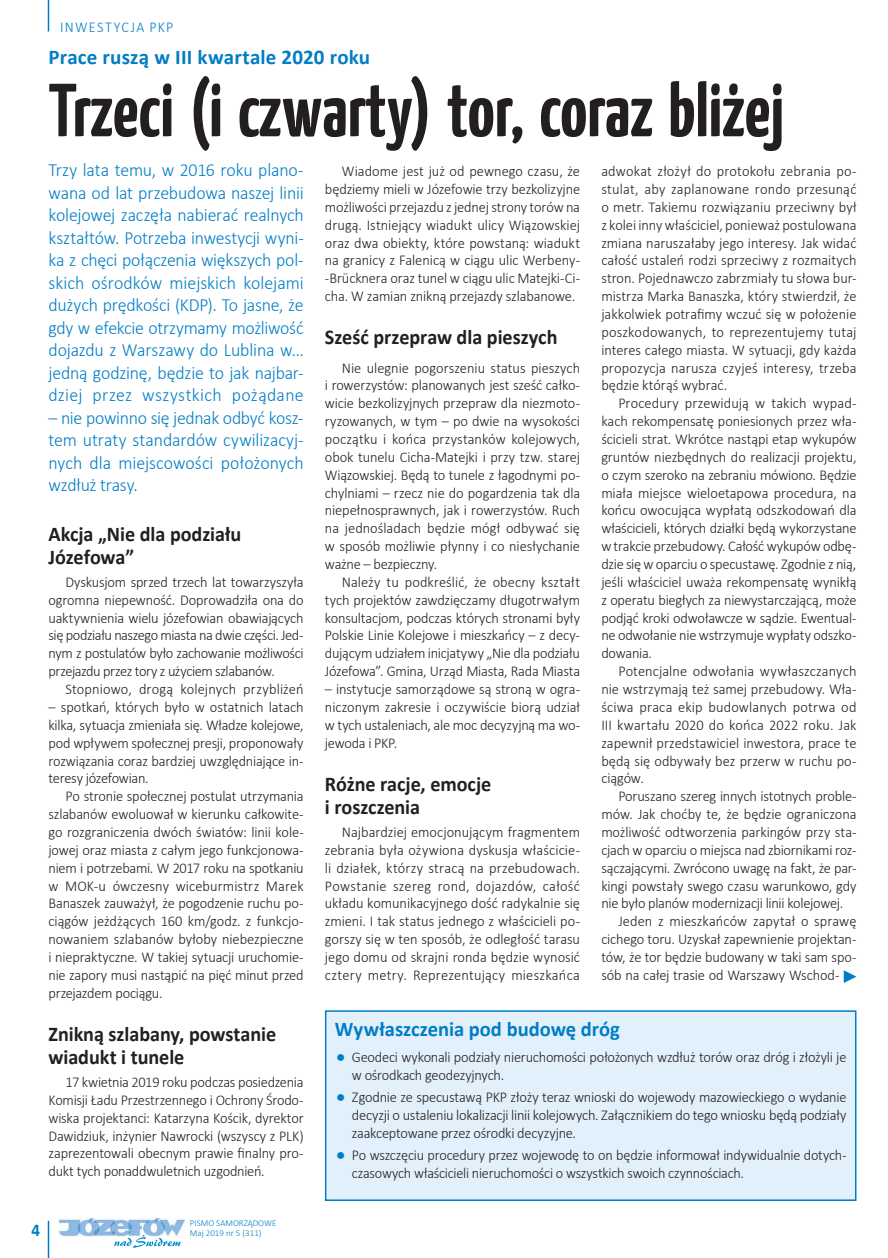
<style>
.page{position:relative;width:888px;height:1258px;background:#fff}
.page>*{position:absolute;margin:0;border:0;box-sizing:border-box;transform-origin:0 0}
.t1{font:700 75px "Yanone Kaffeesatz";color:#231f20}
.t2{font:700 21px/23.4px "Calibri";color:#231f20;scale:.96 1}
.t3{font:700 21px "Calibri";letter-spacing:.005em;color:#007dc5}
.t4{font:300 18.6px/22.5px "Calibri";color:#007dc5;text-align:justify;scale:.96 1}
.t5{font:700 18px "Calibri";color:#007dc5;scale:.94 1}
.t6{font:300 15px/17.9px "Calibri";letter-spacing:-.015em;color:#231f20;text-align:justify;scale:.96 1}
.t7{font:300 15px/17.9px "Calibri";letter-spacing:-.015em;color:#231f20;scale:.95 1}
.t8{font:300 15px "Calibri";letter-spacing:.01em;color:#231f20;scale:.96 1}
.t9{font:300 15px "Calibri";letter-spacing:.005em;color:#231f20;scale:.96 1}
.t10{font:300 15px "Calibri";letter-spacing:.085em;color:#007dc5;scale:.94 1}
.t11{font:300 9px/9.4px "Calibri";color:#007dc5}
.s1{font-size:24px;color:#007dc5}
</style>
<div class="page">
<img style="left:58px;top:1218px;width:127px;height:18px">
<svg style="left:114px;top:1235px;width:66px;height:13px"></svg>
<hr style="left:48px;top:1221px;width:1px;height:37px;background:#007dc5">
<hr style="left:48px;top:0;width:1px;height:32px;background:#007dc5">
<div style="left:326px;top:1011px;width:530px;height:189px;background:#e1f0fb"></div>
<div style="left:325px;top:1010px;width:531px;height:191px;border:2px solid #007dc5"></div>
<svg style="left:844px;top:970px;width:12px;height:13px"></svg>
<p class="t10" style="left:60px;top:20px;width:122px">INWESTYCJA PKP</p>
<h2 class="t3" style="left:49px;top:49px;width:323px">Prace ruszą w III kwartale 2020 roku</h2>
<h1 class="t1" style="left:49px;top:74px;width:737px">Trzeci (i czwarty) tor, coraz bliżej</h1>
<p class="t4" style="left:49px;top:160px;width:267px">Trzy lata temu, w 2016 roku plano&shy;wana od lat przebudowa naszej linii kolejowej zaczęła nabierać realnych kształtów. Potrzeba inwestycji wyni&shy;ka z chęci połączenia większych pol&shy;skich ośrodków miejskich kolejami dużych prędkości (KDP). To jasne, że gdy w efekcie otrzymamy możliwość dojazdu z Warszawy do Lublina w… jedną godzinę, będzie to jak najbar&shy;dziej przez wszystkich pożądane</p>
<p class="t4" style="left:49px;top:408px;width:267px">– nie powinno się jednak odbyć kosz&shy;tem utraty standardów cywilizacyj&shy;nych dla miejscowości położonych wzdłuż trasy.</p>
<h2 class="t2" style="left:49px;top:524px;width:202px">Akcja „Nie dla podziału<br>Józefowa”</h2>
<p class="t6" style="left:49px;top:574px;width:267px;text-indent:17px">Dyskusjom sprzed trzech lat towarzyszyła ogromna niepewność. Doprowadziła ona do uaktywnienia wielu józefowian obawiających się podziału naszego miasta na dwie części. Jed&shy;nym z postulatów było zachowanie możliwości przejazdu przez tory z użyciem szlabanów.</p>
<p class="t8" style="left:66px;top:683px;width:250px">Stopniowo, drogą kolejnych przybliżeń</p>
<p class="t6" style="left:49px;top:699px;width:267px">– spotkań, których było w ostatnich latach kilka, sytuacja zmieniała się. Władze kolejowe, pod wpływem społecznej presji, proponowały rozwiązania coraz bardziej uwzględniające in&shy;teresy józefowian.</p>
<p class="t6" style="left:49px;top:788px;width:267px;text-indent:17px">Po stronie społecznej postulat utrzymania szlabanów ewoluował w kierunku całkowite&shy;go rozgraniczenia dwóch światów: linii kole&shy;jowej oraz miasta z całym jego funkcjonowa&shy;niem i potrzebami. W 2017 roku na spotkaniu w MOK-u ówczesny wiceburmistrz Marek Banaszek zauważył, że pogodzenie ruchu po&shy;ciągów jeżdżących 160 km/godz. z funkcjo&shy;nowaniem szlabanów byłoby niebezpieczne i niepraktyczne. W takiej sytuacji uruchomie&shy;nie zapory musi nastąpić na pięć minut przed przejazdem pociągu.</p>
<h2 class="t2" style="left:49px;top:1024px;width:239px">Znikną szlabany, powstanie wiadukt i tunele</h2>
<p class="t6" style="left:49px;top:1074px;width:267px;text-indent:17px">17 kwietnia 2019 roku podczas posiedzenia Komisji Ładu Przestrzennego i Ochrony Środo&shy;wiska projektanci: Katarzyna Kościk, dyrektor Dawidziuk, inżynier Nawrocki (wszyscy z PLK) zaprezentowali obecnym prawie finalny pro&shy;dukt tych ponaddwuletnich uzgodnień.</p>
<p class="t5" style="left:31px;top:1222px;width:11px">4</p>
<p class="t11" style="left:190px;top:1219px;width:88px">PISMO SAMORZĄDOWE<br>Maj 2019 nr 5 (311)</p>
<p class="t6" style="left:325px;top:163px;width:267px;text-indent:17px">Wiadome jest już od pewnego czasu, że będziemy mieli w Józefowie trzy bezkolizyjne możliwości przejazdu z jednej strony torów na drugą. Istniejący wiadukt ulicy Wiązowskiej oraz dwa obiekty, które powstaną: wiadukt na granicy z Falenicą w ciągu ulic Werbeny--Brücknera oraz tunel w ciągu ulic Matejki-Ci&shy;cha. W zamian znikną przejazdy szlabanowe.</p>
<h2 class="t2" style="left:325px;top:327px;width:244px">Sześć przepraw dla pieszych</h2>
<p class="t6" style="left:325px;top:360px;width:267px;text-indent:17px">Nie ulegnie pogorszeniu status pieszych i rowerzystów: planowanych jest sześć całko&shy;wicie bezkolizyjnych przepraw dla niezmoto&shy;ryzowanych, w tym – po dwie na wysokości początku i końca przystanków kolejowych, obok tunelu Cicha-Matejki i przy tzw. starej Wiązowskiej. Będą to tunele z łagodnymi po&shy;chylniami – rzecz nie do pogardzenia tak dla niepełnosprawnych, jak i rowerzystów. Ruch na jednośladach będzie mógł odbywać się w sposób możliwie płynny i co niesłychanie ważne – bezpieczny.</p>
<p class="t6" style="left:325px;top:574px;width:267px;text-indent:17px">Należy tu podkreślić, że obecny kształt tych projektów zawdzięczamy długotrwałym konsultacjom, podczas których stronami były Polskie Linie Kolejowe i mieszkańcy – z decy&shy;dującym udziałem inicjatywy „Nie dla podziału Józefowa”. Gmina, Urząd Miasta, Rada Miasta</p>
<p class="t6" style="left:325px;top:681px;width:267px">– instytucje samorządowe są stroną w ogra&shy;niczonym zakresie i oczywiście biorą udział w tych ustaleniach, ale moc decyzyjną ma wo&shy;jewoda i PKP.</p>
<h2 class="t2" style="left:325px;top:774px;width:175px">Różne racje, emocje i roszczenia</h2>
<p class="t6" style="left:325px;top:824px;width:267px;text-indent:17px">Najbardziej emocjonującym fragmentem zebrania była ożywiona dyskusja właścicie&shy;li działek, którzy stracą na przebudowach.<br>Powstanie szereg rond, dojazdów, całość układu komunikacyjnego dość radykalnie się zmieni. I tak status jednego z właścicieli po&shy;gorszy się w ten sposób, że odległość tarasu jego domu od skrajni ronda będzie wynosić cztery metry. Reprezentujący mieszkańca</p>
<p class="t6" style="left:601px;top:163px;width:267px">adwokat złożył do protokołu zebrania po&shy;stulat, aby zaplanowane rondo przesunąć o metr. Takiemu rozwiązaniu przeciwny był z kolei inny właściciel, ponieważ postulowana zmiana naruszałaby jego interesy. Jak widać całość ustaleń rodzi sprzeciwy z rozmaitych stron. Pojednawczo zabrzmiały tu słowa bur&shy;mistrza Marka Banaszka, który stwierdził, że jakkolwiek potrafimy wczuć się w położenie poszkodowanych, to reprezentujemy tutaj interes całego miasta. W sytuacji, gdy każda propozycja narusza czyjeś interesy, trzeba będzie którąś wybrać.</p>
<p class="t6" style="left:601px;top:396px;width:267px;text-indent:17px">Procedury przewidują w takich wypad&shy;kach rekompensatę poniesionych przez wła&shy;ścicieli strat. Wkrótce nastąpi etap wykupów gruntów niezbędnych do realizacji projektu, o czym szeroko na zebraniu mówiono. Będzie miała miejsce wieloetapowa procedura, na końcu owocująca wypłatą odszkodowań dla właścicieli, których działki będą wykorzystane w trakcie przebudowy. Całość wykupów odbę&shy;dzie się w oparciu o specustawę. Zgodnie z nią, jeśli właściciel uważa rekompensatę wynikłą z operatu biegłych za niewystarczającą, może podjąć kroki odwoławcze w sądzie. Ewentual&shy;ne odwołanie nie wstrzymuje wypłaty odszko&shy;dowania.</p>
<p class="t6" style="left:601px;top:663px;width:267px;text-indent:17px">Potencjalne odwołania wywłaszczanych nie wstrzymają też samej przebudowy. Wła&shy;ściwa praca ekip budowlanych potrwa od III kwartału 2020 do końca 2022 roku. Jak zapewnił przedstawiciel inwestora, prace te będą się odbywały bez przerw w ruchu po&shy;ciągów.</p>
<p class="t6" style="left:618px;top:788px;width:250px">Poruszano szereg innych istotnych proble-</p>
<p class="t6" style="left:601px;top:806px;width:267px">mów. Jak choćby te, że będzie ograniczona</p>
<p class="t6" style="left:601px;top:824px;width:267px">możliwość odtworzenia parkingów przy sta-</p>
<p class="t6" style="left:601px;top:842px;width:267px">cjach w oparciu o miejsca nad zbiornikami roz-</p>
<p class="t6" style="left:601px;top:860px;width:267px">sączającymi. Zwrócono uwagę na fakt, że par-</p>
<p class="t6" style="left:601px;top:878px;width:267px">kingi powstały swego czasu warunkowo, gdy</p>
<p class="t6" style="left:601px;top:896px;width:254px">nie było planów modernizacji linii kolejowej.</p>
<p class="t9" style="left:618px;top:915px;width:250px">Jeden z mieszkańców zapytał o sprawę</p>
<p class="t6" style="left:601px;top:931px;width:267px">cichego toru. Uzyskał zapewnienie projektan-</p>
<p class="t6" style="left:601px;top:949px;width:267px">tów, że tor będzie budowany w taki sam spo-</p>
<p class="t6" style="left:601px;top:967px;width:250px">sób na całej trasie od Warszawy Wschod-</p>
<h2 class="t3" style="left:335px;top:1020px;width:286px">Wywłaszczenia pod budowę dróg</h2>
<p class="t6" style="left:352px;top:1050px;width:517px;text-indent:-17px"><span class="s1">•</span> Geodeci wykonali podziały nieruchomości położonych wzdłuż torów oraz dróg i złożyli je w ośrodkach geodezyjnych.</p>
<p class="t6" style="left:352px;top:1090px;width:517px;text-indent:-17px"><span class="s1">•</span> Zgodnie ze specustawą PKP złoży teraz wnioski do wojewody mazowieckiego o wydanie decyzji o ustaleniu lokalizacji linii kolejowych. Załącznikiem do tego wniosku będą podziały zaakceptowane przez ośrodki decyzyjne.</p>
<p class="t7" style="left:352px;top:1147px;width:522px;text-indent:-17px"><span class="s1">•</span> Po wszczęciu procedury przez wojewodę to on będzie informował indywidualnie dotych&shy;czasowych właścicieli nieruchomości o wszystkich swoich czynnościach.</p>
</div>
